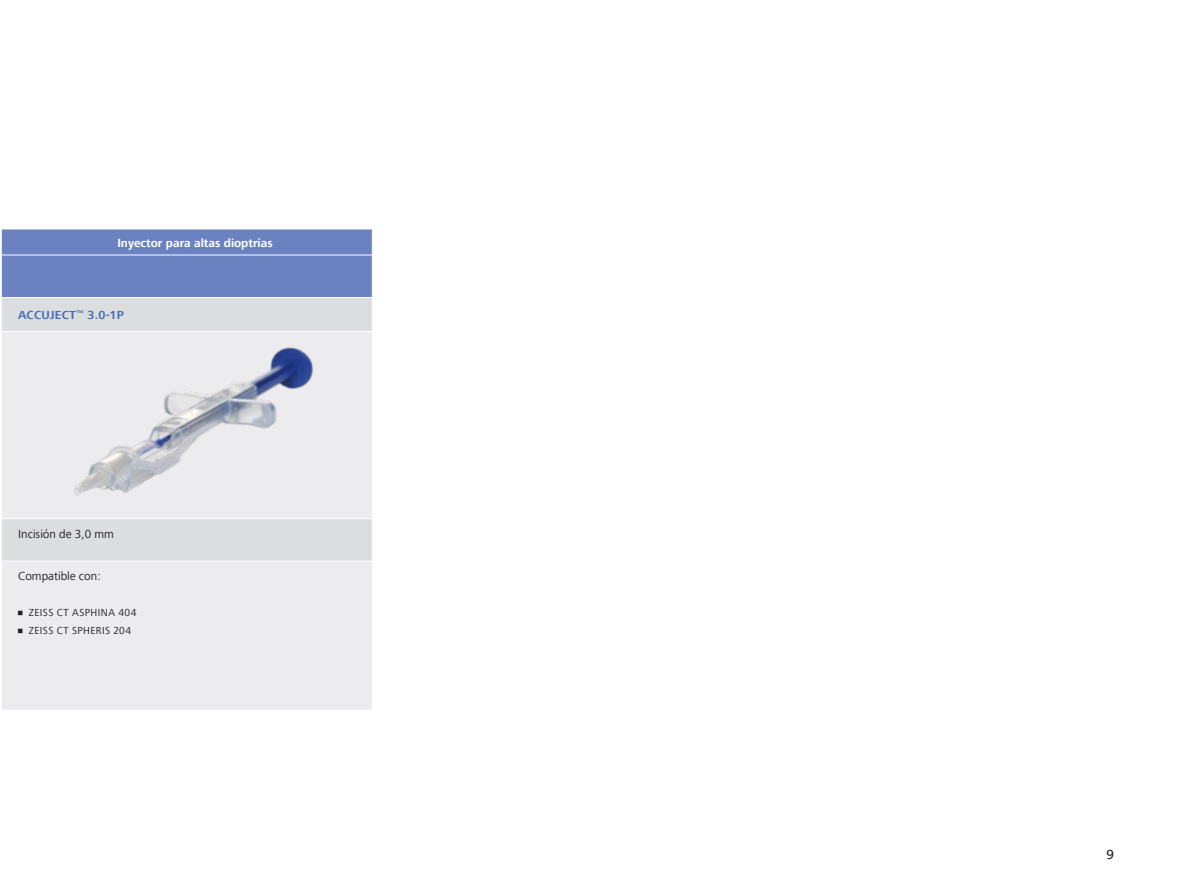
<style>
.page{position:relative;width:1178px;height:893px;background:#fff}
.page>*{position:absolute;margin:0;border:0;box-sizing:border-box;transform-origin:0 0}
.t1{font:500 13.5px "ZEISS Frutiger Next W1 G";color:#231f20}
.t2{font:12px "ZEISS Frutiger Next W1 G";color:#231f20}
.t3{font:700 12px "ZEISS Frutiger Next W1 G";color:#fff}
.t4{font:700 12px "ZEISS Frutiger Next W1 G";letter-spacing:.02em;color:#486fb6}
.t5{font:10.5px "ZEISS Frutiger Next W1 G";letter-spacing:.04em;color:#231f20}
</style>
<div class="page">
<div style="left:2px;top:298px;width:370px;height:33px;background:#dcdddf"></div>
<svg style="left:2px;top:332px;width:370px;height:378px;fill:#ececee"></svg>
<div style="left:1px;top:229px;width:372px;height:68px;background:#6b82c1"></div>
<hr style="left:1px;top:255px;width:1px;height:42px;background:#fff">
<hr style="left:2px;top:255px;width:185px;height:1px;background:#fff">
<hr style="left:187px;top:255px;width:186px;height:1px;background:#fff">
<hr style="left:1px;top:518px;width:186px;height:1px;background:#fff">
<hr style="left:187px;top:518px;width:186px;height:1px;background:#fff">
<hr style="left:1px;top:561px;width:186px;height:1px;background:#fff">
<hr style="left:187px;top:561px;width:186px;height:1px;background:#fff">
<img style="left:57px;top:338px;width:283px;height:167px">
<p class="t3" style="left:117px;top:236px;width:157px">Inyector para altas dioptrías</p>
<p class="t4" style="left:18px;top:308px;width:107px">ACCUJECT<sup>™</sup> 3.0-1P</p>
<p class="t2" style="left:18px;top:527px;width:97px">Incisión de 3,0 mm</p>
<p class="t2" style="left:18px;top:569px;width:84px">Compatible con:</p>
<p class="t5" style="left:18px;top:606px;width:120px">• ZEISS CT ASPHINA 404</p>
<p class="t5" style="left:18px;top:624px;width:114px">• ZEISS CT SPHERIS 204</p>
<p class="t1" style="left:1106px;top:847px;width:9px">9</p>
</div>
